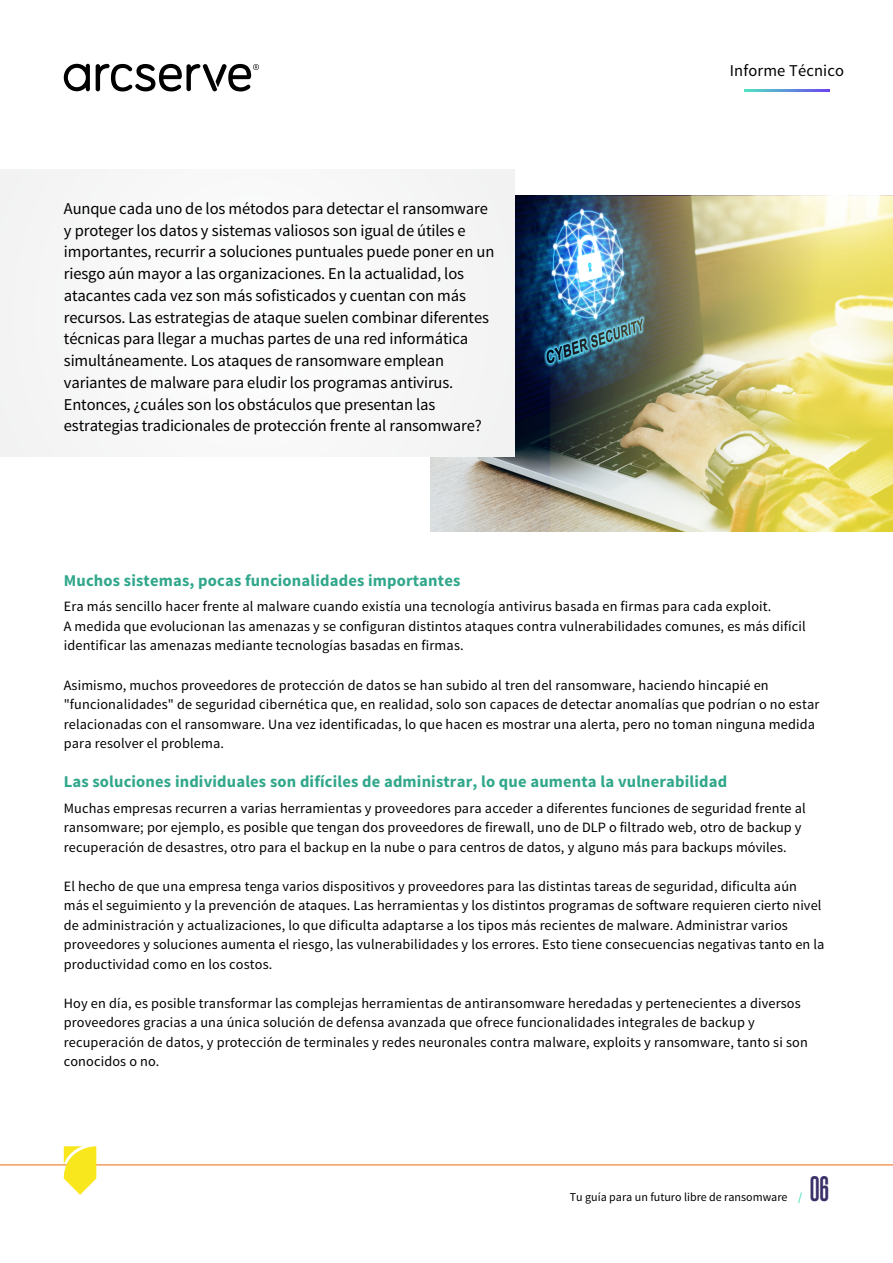
<style>
.page{position:relative;width:893px;height:1263px;background:#fff}
.page>*{position:absolute;margin:0;border:0;box-sizing:border-box;transform-origin:0 0}
.t1{font:700 30px "Steelfish Rg";color:#3b3068}
.t2{font:16.5px/21.8px "Source Sans Pro";letter-spacing:-.01em;color:#000}
.t3{font:700 16.5px "Source Sans Pro";letter-spacing:.01em;color:#31a78b}
.t4{font:16.5px "Source Sans Pro";letter-spacing:.01em;color:#000}
.t5{font:14.25px/19.5px "Source Sans Pro";letter-spacing:.01em;color:#000}
.t6{font:12px "Source Sans Pro";color:#000}
.s1{font-weight:600;color:#50e3c2}
</style>
<div class="page">
<hr style="left:0;top:1164px;width:893px;height:1px;background:#f59a5d">
<svg style="left:64px;top:1146px;width:32px;height:49px"></svg>
<svg style="left:64px;top:64px;width:26px;height:27px"></svg>
<svg style="left:96px;top:64px;width:163px;height:27px"></svg>
<img style="left:431px;top:196px;width:119px;height:335px">
<div style="left:0;top:170px;width:515px;height:286px;background:#f7f7f7"></div>
<img style="left:550px;top:196px;width:343px;height:335px">
<svg style="left:745px;top:90px;width:84px;height:1px"></svg>
<p class="t2" style="left:64px;top:198px;width:432px">Aunque cada uno de los métodos para detectar el ransomware y proteger los datos y sistemas valiosos son igual de útiles e importantes, recurrir a soluciones puntuales puede poner en un riesgo aún mayor a las organizaciones. En la actualidad, los atacantes cada vez son más sofisticados y cuentan con más recursos. Las estrategias de ataque suelen combinar diferentes técnicas para llegar a muchas partes de una red informática simultáneamente. Los ataques de ransomware emplean variantes de malware para eludir los programas antivirus.<br>Entonces, ¿cuáles son los obstáculos que presentan las estrategias tradicionales de protección frente al ransomware?</p>
<p class="t4" style="left:730px;top:60px;width:116px">Informe Técnico</p>
<p class="t3" style="left:64px;top:569px;width:398px">Muchos sistemas, pocas funcionalidades importantes</p>
<p class="t5" style="left:64px;top:597px;width:743px">Era más sencillo hacer frente al malware cuando existía una tecnología antivirus basada en firmas para cada exploit.<br>A medida que evolucionan las amenazas y se configuran distintos ataques contra vulnerabilidades comunes, es más difícil identificar las amenazas mediante tecnologías basadas en firmas.</p>
<p class="t5" style="left:64px;top:675px;width:757px">Asimismo, muchos proveedores de protección de datos se han subido al tren del ransomware, haciendo hincapié en "funcionalidades" de seguridad cibernética que, en realidad, solo son capaces de detectar anomalías que podrían o no estar relacionadas con el ransomware. Una vez identificadas, lo que hacen es mostrar una alerta, pero no toman ninguna medida para resolver el problema.</p>
<p class="t3" style="left:64px;top:771px;width:665px">Las soluciones individuales son difíciles de administrar, lo que aumenta la vulnerabilidad</p>
<p class="t5" style="left:64px;top:799px;width:744px">Muchas empresas recurren a varias herramientas y proveedores para acceder a diferentes funciones de seguridad frente al ransomware; por ejemplo, es posible que tengan dos proveedores de firewall, uno de DLP o filtrado web, otro de backup y recuperación de desastres, otro para el backup en la nube o para centros de datos, y alguno más para backups móviles.</p>
<p class="t5" style="left:64px;top:876px;width:762px">El hecho de que una empresa tenga varios dispositivos y proveedores para las distintas tareas de seguridad, dificulta aún más el seguimiento y la prevención de ataques. Las herramientas y los distintos programas de software requieren cierto nivel de administración y actualizaciones, lo que dificulta adaptarse a los tipos más recientes de malware. Administrar varios proveedores y soluciones aumenta el riesgo, las vulnerabilidades y los errores. Esto tiene consecuencias negativas tanto en la productividad como en los costos.</p>
<p class="t5" style="left:64px;top:993px;width:745px">Hoy en día, es posible transformar las complejas herramientas de antiransomware heredadas y pertenecientes a diversos proveedores gracias a una única solución de defensa avanzada que ofrece funcionalidades integrales de backup y recuperación de datos, y protección de terminales y redes neuronales contra malware, exploits y ransomware, tanto si son conocidos o no.</p>
<p class="t6" style="left:570px;top:1189px;width:234px">Tu guía para un futuro libre de ransomware <span class="s1">/</span></p>
<h1 class="t1" style="left:810px;top:1170px;width:21px">06</h1>
</div>
